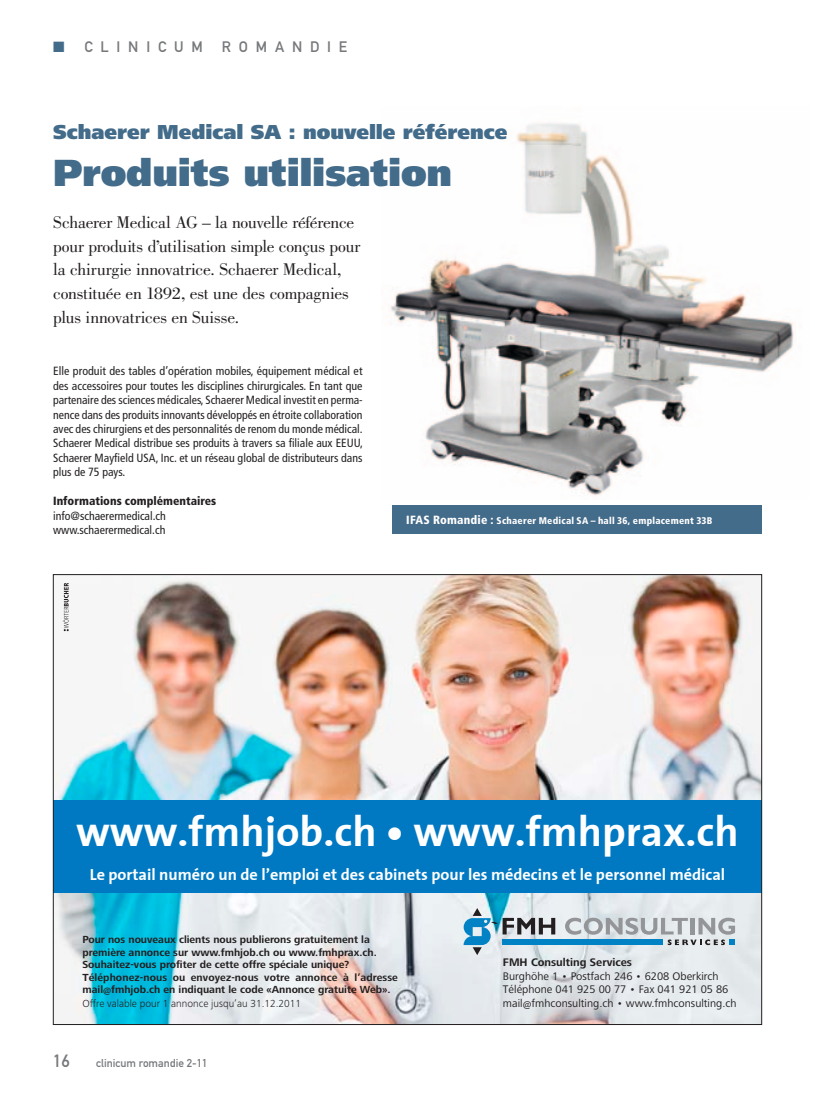
<style>
.page{position:relative;width:815px;height:1099px;background:#fff}
.page>*{position:absolute;margin:0;border:0;box-sizing:border-box;transform-origin:0 0}
.t1{font:700 42.5px "The Sans";color:#fff}
.t2{font:900 37.5px "Frutiger LT Std";letter-spacing:-.005em;color:#436b8a}
.t3{font:900 20px "Frutiger LT Std";color:#436b8a}
.t4{font:17.5px/23.8px "Bodoni Std";letter-spacing:-.01em;color:#231f20}
.t5{font:17.5px "DIN Mittelschrift Std";color:#76787b}
.t6{font:700 16.25px "The Sans";color:#fff}
.t7{font:15px "DIN Mittelschrift Std";letter-spacing:.52em;color:#76787b}
.t8{font:condensed 11.88px/14.4px "Frutiger LT Std";color:#231f20;text-align:justify}
.t9{font:900 condensed 11.88px "Frutiger LT Std";color:#231f20}
.t10{font:11.38px/13.8px "Frutiger Next LT";color:#231f20}
.t11{font:700 11.38px "Frutiger Next LT";color:#231f20}
.t12{font:11.25px "DIN Mittelschrift Std";color:#76787b}
.t13{font:700 10.62px/12.5px "Frutiger Next LT";color:#231f20}
.t14{font:300 10.62px "Frutiger Next LT";color:#231f20}
.t15{font:900 condensed 9.75px "Frutiger LT Std";letter-spacing:.025em;color:#fff}
.s1{color:#436b8a}
.s2{font-size:11.88px}
</style>
<div class="page">
<img style="left:390px;top:123px;width:404px;height:373px">
<img style="left:55px;top:576px;width:705px;height:446px">
<div style="left:502px;top:939px;width:161px;height:6px;background:#0082c5"></div>
<svg style="left:565px;top:917px;width:170px;height:28px"></svg>
<svg style="left:464px;top:908px;width:91px;height:47px"></svg>
<div style="left:53px;top:800px;width:709px;height:92px;background:#0079c2"></div>
<svg style="left:63px;top:583px;width:6px;height:48px"></svg>
<div style="left:392px;top:505px;width:369px;height:29px;background:#436b8a"></div>
<p class="t7" style="left:53px;top:38px;width:151px"><span class="s1">■</span> clinicum</p>
<p class="t7" style="left:222px;top:38px;width:127px">romandie</p>
<h3 class="t3" style="left:53px;top:120px;width:456px">Schaerer Medical SA : nouvelle référence</h3>
<h2 class="t2" style="left:53px;top:150px;width:401px">Produits utilisation</h2>
<h3 class="t4" style="left:53px;top:210px;width:309px">Schaerer Medical AG – la nouvelle référence pour produits d’utilisation simple conçus pour la chirurgie innovatrice. Schaerer Medical, constituée en 1892, est une des compagnies plus innovatrices en Suisse.</h3>
<p class="t8" style="left:53px;top:364px;width:311px">Elle produit des tables d’opération mobiles, équipement médical et des accessoires pour toutes les disciplines chirurgicales. En tant que partenaire des sciences médicales, Schaerer Medical investit en perma&shy;nence dans des produits innovants développés en étroite collaboration avec des chirurgiens et des personnalités de renom du monde médical.<br>Schaerer Medical distribue ses produits à travers sa filiale aux EEUU, Schaerer Mayfield USA, Inc. et un réseau global de distributeurs dans plus de 75 pays.</p>
<p class="t9" style="left:53px;top:494px;width:165px">Informations complémentaires</p>
<p class="t8" style="left:53px;top:508px;width:114px">info@schaerermedical.ch www.schaerermedical.ch</p>
<p class="t15" style="left:406px;top:515px;width:308px"><span class="s2">IFAS Romandie :</span> Schaerer Medical SA – hall 36, emplacement 33B</p>
<h1 class="t1" style="left:76px;top:795px;width:664px">www.fmhjob.ch • www.fmhprax.ch</h1>
<h3 class="t6" style="left:90px;top:860px;width:637px">Le portail numéro un de l’emploi et des cabinets pour les médecins et le personnel médical</h3>
<p class="t13" style="left:82px;top:933px;width:317px">Pour nos nouveaux clients nous publierons gratuitement la première annonce sur www.fmhjob.ch ou www.fmhprax.ch.<br>Souhaitez-vous profiter de cette offre spéciale unique?<br>Téléphonez-nous ou envoyez-nous votre annonce à l’adresse mail@fmhjob.ch en indiquant le code «Annonce gratuite Web».</p>
<p class="t14" style="left:82px;top:997px;width:220px">Offre valable pour 1 annonce jusqu’au 31.12.2011</p>
<h3 class="t5" style="left:53px;top:1050px;width:18px">16</h3>
<p class="t12" style="left:96px;top:1056px;width:113px">clinicum romandie 2-11</p>
<p class="t11" style="left:503px;top:955px;width:131px">FMH Consulting Services</p>
<p class="t10" style="left:503px;top:968px;width:235px">Burghöhe 1 • Postfach 246 • 6208 Oberkirch<br>Téléphone 041 925 00 77 • Fax 041 921 05 86 mail@fmhconsulting.ch • www.fmhconsulting.ch</p>
</div>
